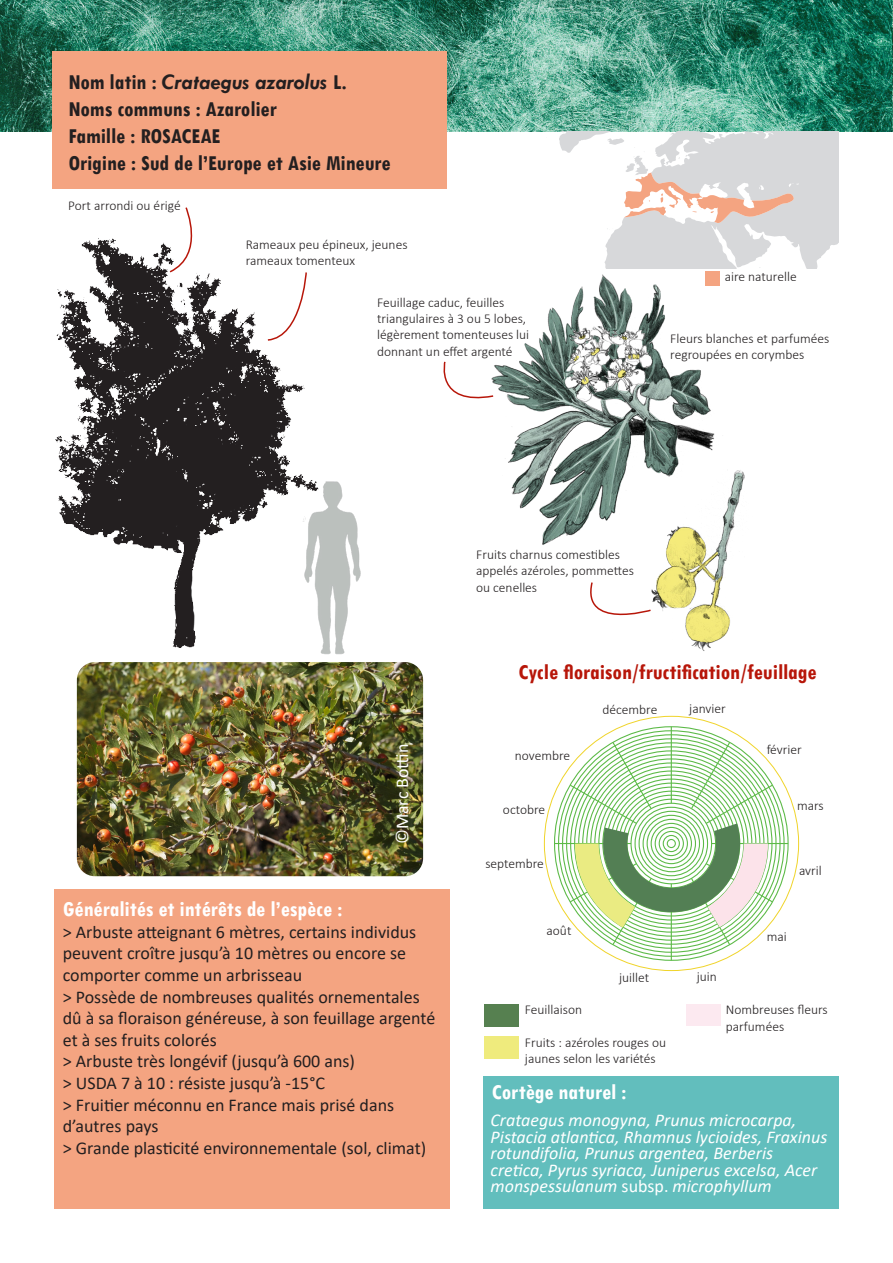
<style>
.page{position:relative;width:893px;height:1263px;background:#fff}
.page>*{position:absolute;margin:0;border:0;box-sizing:border-box;transform-origin:0 0}
.t1{font:700 condensed 22.5px "Tw Cen";color:#231f20}
.t2{font:700 condensed 22.5px "Tw Cen";color:#fff}
.t3{font:700 condensed 22.5px "Tw Cen";color:#b71609}
.t4{font:italic 700 22.5px "Tw Cen";color:#231f20}
.t5{font:18px/21.6px "Calibri";color:#231f20}
.t6{font:italic 18px/16.5px "Calibri";color:#fff}
.t7{font:18px "Calibri";letter-spacing:-.005em;color:#fff}
.t8{font:300 13.5px/16.2px "Calibri";color:#231f20}
.s1{font-style:normal;font-stretch:condensed}
.s2{font-style:normal}
</style>
<div class="page">
<img style="left:0;top:0;width:893px;height:131px">
<div style="left:52px;top:52px;width:394px;height:137px;background:#f4a481"></div>
<div style="left:484px;top:1076px;width:355px;height:133px;background:#62bebd"></div>
<div style="left:54px;top:890px;width:396px;height:319px;background:#f4a481"></div>
<img style="left:495px;top:274px;width:250px;height:377px">
<svg style="left:546px;top:131px;width:293px;height:137px"></svg>
<div style="left:705px;top:271px;width:15px;height:15px;background:#f4a481"></div>
<div style="left:484px;top:1004px;width:35px;height:22px;background:#568050"></div>
<div style="left:484px;top:1037px;width:35px;height:22px;background:#efeb7d"></div>
<div style="left:686px;top:1004px;width:34px;height:22px;background:#fce9f0"></div>
<hr style="left:671px;top:884px;width:1px;height:76px;background:#5cba47">
<hr style="left:712px;top:843px;width:76px;height:1px;background:#5cba47">
<hr style="left:671px;top:727px;width:1px;height:76px;background:#5cba47">
<hr style="left:554px;top:843px;width:77px;height:1px;background:#5cba47">
<svg style="left:569px;top:741px;width:205px;height:205px"></svg>
<img style="left:55px;top:238px;width:250px;height:410px">
<img style="left:291px;top:480px;width:70px;height:175px">
<svg style="left:168px;top:207px;width:38px;height:67px"></svg>
<svg style="left:266px;top:271px;width:41px;height:71px"></svg>
<svg style="left:443px;top:361px;width:52px;height:38px"></svg>
<svg style="left:581px;top:581px;width:71px;height:49px"></svg>
<img style="left:77px;top:662px;width:346px;height:214px">
<p class="t4" style="left:68px;top:69px;width:280px"><span class="s1">Nom latin :</span> Crataegus azarolus <span class="s1">L.</span></p>
<p class="t1" style="left:68px;top:96px;width:210px">Noms communs : Azarolier</p>
<p class="t1" style="left:68px;top:123px;width:154px">Famille : ROSACEAE</p>
<p class="t1" style="left:68px;top:150px;width:324px">Origine : Sud de l’Europe et Asie Mineure</p>
<p class="t8" style="left:68px;top:197px;width:114px">Port arrondi ou érigé</p>
<p class="t8" style="left:246px;top:236px;width:163px">Rameaux peu épineux, jeunes rameaux tomenteux</p>
<p class="t8" style="left:377px;top:294px;width:154px">Feuillage caduc, feuilles triangulaires à 3 ou 5 lobes, légèrement tomenteuses lui donnant un effet argenté</p>
<p class="t8" style="left:725px;top:268px;width:73px">aire naturelle</p>
<p class="t8" style="left:670px;top:330px;width:161px">Fleurs blanches et parfumées regroupées en corymbes</p>
<p class="t7" style="left:390px;top:844px;width:102px;rotate:-90deg">©Marc Bottin</p>
<p class="t8" style="left:476px;top:546px;width:159px">Fruits charnus comestibles appelés azéroles, pommettes ou cenelles</p>
<h1 class="t3" style="left:519px;top:658px;width:300px">Cycle floraison/fructification/feuillage</h1>
<p class="t8" style="left:689px;top:700px;width:38px">janvier</p>
<p class="t8" style="left:767px;top:741px;width:37px">février</p>
<p class="t8" style="left:602px;top:701px;width:56px">décembre</p>
<p class="t8" style="left:515px;top:747px;width:57px">novembre</p>
<p class="t8" style="left:503px;top:801px;width:44px">octobre</p>
<p class="t8" style="left:485px;top:855px;width:60px">septembre</p>
<p class="t8" style="left:797px;top:797px;width:28px">mars</p>
<p class="t8" style="left:799px;top:862px;width:24px">avril</p>
<p class="t2" style="left:63px;top:896px;width:281px">Généralités et intérêts de l’espèce :</p>
<p class="t5" style="left:63px;top:921px;width:355px">&gt; Arbuste atteignant 6 mètres, certains individus peuvent croître jusqu’à 10 mètres ou encore se comporter comme un arbrisseau</p>
<p class="t5" style="left:63px;top:985px;width:374px">&gt; Possède de nombreuses qualités ornementales dû à sa floraison généreuse, à son feuillage argenté et à ses fruits colorés</p>
<p class="t5" style="left:63px;top:1050px;width:294px">&gt; Arbuste très longévif (jusqu’à 600 ans)</p>
<p class="t5" style="left:63px;top:1072px;width:264px">&gt; USDA 7 à 10 : résiste jusqu’à -15°C</p>
<p class="t5" style="left:63px;top:1093px;width:333px">&gt; Fruitier méconnu en France mais prisé dans d’autres pays</p>
<p class="t5" style="left:63px;top:1137px;width:365px">&gt; Grande plasticité environnementale (sol, climat)</p>
<p class="t8" style="left:547px;top:922px;width:26px">août</p>
<p class="t8" style="left:767px;top:928px;width:22px">mai</p>
<p class="t8" style="left:619px;top:969px;width:32px">juillet</p>
<p class="t8" style="left:697px;top:968px;width:22px">juin</p>
<p class="t8" style="left:525px;top:1002px;width:59px">Feuillaison</p>
<p class="t8" style="left:525px;top:1034px;width:143px">Fruits : azéroles rouges ou jaunes selon les variétés</p>
<h1 class="t2" style="left:492px;top:1079px;width:136px">Cortège naturel :</h1>
<p class="t8" style="left:726px;top:1002px;width:103px">Nombreuses fleurs parfumées</p>
<p class="t6" style="left:491px;top:1111px;width:338px">Crataegus monogyna, Prunus microcarpa, Pistacia atlantica, Rhamnus lycioides, Fraxinus rotundifolia, Prunus argentea, Berberis cretica, Pyrus syriaca, Juniperus excelsa, Acer monspessulanum <span class="s2">subsp.</span> microphyllum</p>
</div>
